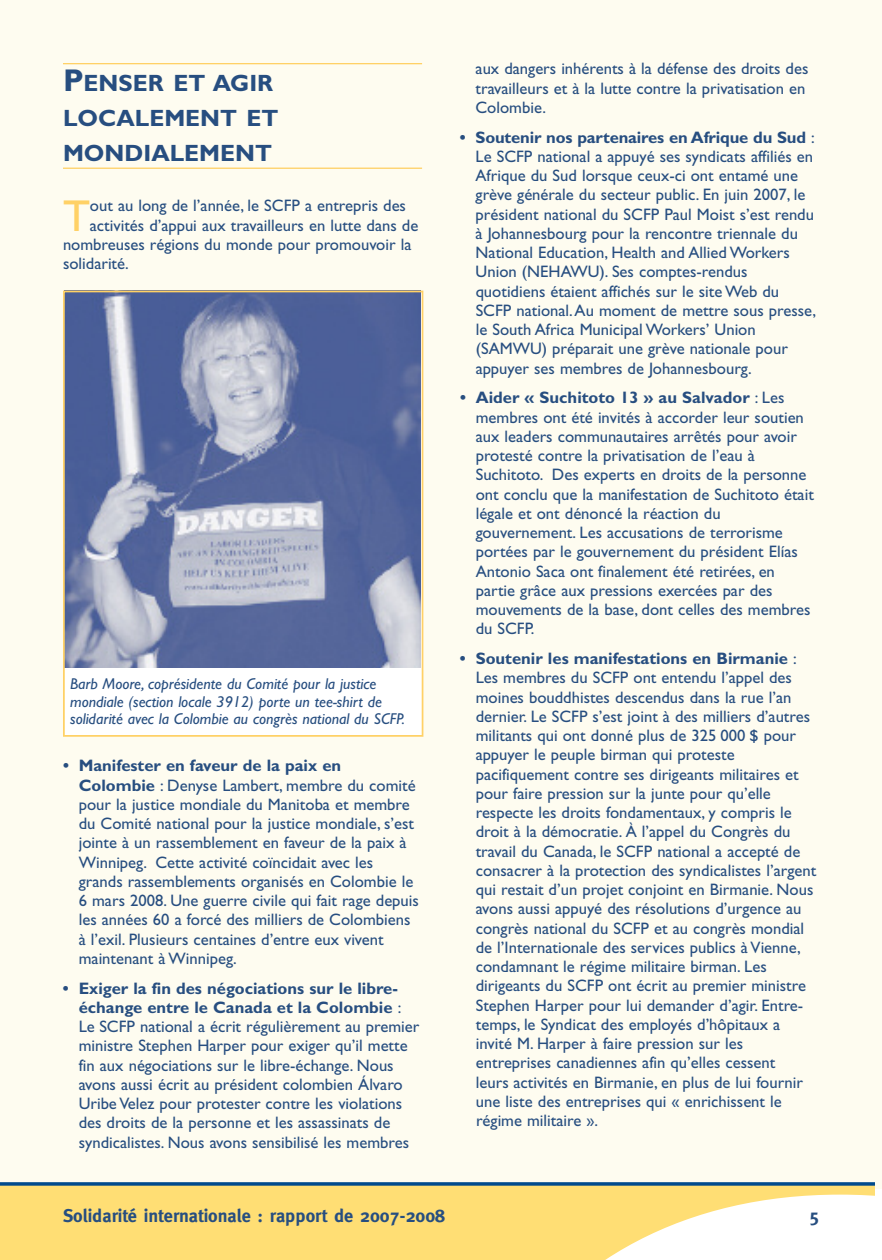
<style>
.page{position:relative;width:882px;height:1260px;background:#fff}
.page>*{position:absolute;margin:0;border:0;box-sizing:border-box;transform-origin:0 0}
.t1{font:44.8px "Gill Sans";color:#ffd166}
.t2{font:700 23.62px/35px "Gill Sans";color:#274e80}
.t3{font:700 18.38px "Meta";color:#274e80}
.t4{font:16.62px/19.2px "Gill Sans";color:#274e80}
.t5{font:italic 15.75px/17.5px "Gill Sans";color:#274e80}
.s1{font-size:31.5px}
.s2{font-weight:700}
</style>
<div class="page">
<div style="left:0;top:0;width:882px;height:1189px;background:#fefcf0"></div>
<hr style="left:63px;top:63px;width:359px;height:1px;background:#ffd166">
<hr style="left:63px;top:168px;width:359px;height:1px;background:#ffd166">
<div style="left:0;top:1184px;width:874px;height:76px;background:#ffde74"></div>
<svg style="left:605px;top:1195px;width:269px;height:65px"></svg>
<svg style="left:0;top:1182px;width:874px;height:4px"></svg>
<div style="left:65px;top:648px;width:357px;height:87px;background:#fff"></div>
<img style="left:66px;top:294px;width:354px;height:373px">
<div style="left:63px;top:291px;width:360px;height:446px;border:2px solid #ffd166"></div>
<h2 class="t2" style="left:63px;top:67px;width:217px"><span class="s1">P</span>ENSER ET AGIR<br>LOCALEMENT ET<br>MONDIALEMENT</h2>
<h1 class="t1" style="left:63px;top:198px;width:29px">T</h1>
<p class="t4" style="left:90px;top:198px;width:318px">out au long de l’année, le SCFP a entrepris des</p>
<p class="t4" style="left:90px;top:217px;width:330px">activités d’appui aux travailleurs en lutte dans de</p>
<p class="t4" style="left:63px;top:236px;width:350px">nombreuses régions du monde pour promouvoir la</p>
<p class="t4" style="left:63px;top:255px;width:67px">solidarité.</p>
<p class="t5" style="left:70px;top:677px;width:336px">Barb Moore, coprésidente du Comité pour la justice mondiale (section locale 3912) porte un tee-shirt de solidarité avec la Colombie au congrès national du SCFP.</p>
<p class="t4" style="left:79px;top:758px;width:342px;text-indent:-16px"><span class="s2">• Manifester en faveur de la paix en Colombie</span> : Denyse Lambert, membre du comité pour la justice mondiale du Manitoba et membre du Comité national pour la justice mondiale, s’est jointe à un rassemblement en faveur de la paix à Winnipeg. Cette activité coïncidait avec les grands rassemblements organisés en Colombie le 6 mars 2008. Une guerre civile qui fait rage depuis les années 60 a forcé des milliers de Colombiens à l’exil. Plusieurs centaines d’entre eux vivent maintenant à Winnipeg.</p>
<p class="t4" style="left:79px;top:980px;width:342px;text-indent:-16px"><span class="s2">• Exiger la fin des négociations sur le libre&shy;échange entre le Canada et la Colombie</span> :<br>Le SCFP national a écrit régulièrement au premier ministre Stephen Harper pour exiger qu’il mette fin aux négociations sur le libre-échange. Nous avons aussi écrit au président colombien Álvaro Uribe Velez pour protester contre les violations des droits de la personne et les assassinats de syndicalistes. Nous avons sensibilisé les membres</p>
<p class="t4" style="left:476px;top:61px;width:334px">aux dangers inhérents à la défense des droits des travailleurs et à la lutte contre la privatisation en<br>Colombie.</p>
<p class="t4" style="left:476px;top:129px;width:342px;text-indent:-16px"><span class="s2">• Soutenir nos partenaires en Afrique du Sud</span> :<br>Le SCFP national a appuyé ses syndicats affiliés en Afrique du Sud lorsque ceux-ci ont entamé une grève générale du secteur public. En juin 2007, le président national du SCFP Paul Moist s’est rendu à Johannesbourg pour la rencontre triennale du National Education, Health and Allied Workers Union (NEHAWU). Ses comptes-rendus quotidiens étaient affichés sur le site Web du SCFP national.Au moment de mettre sous presse, le South Africa Municipal Workers’ Union (SAMWU) préparait une grève nationale pour appuyer ses membres de Johannesbourg.</p>
<p class="t4" style="left:476px;top:390px;width:340px;text-indent:-16px"><span class="s2">• Aider « Suchitoto 13 » au Salvador</span> : Les membres ont été invités à accorder leur soutien aux leaders communautaires arrêtés pour avoir protesté contre la privatisation de l’eau à Suchitoto. Des experts en droits de la personne ont conclu que la manifestation de Suchitoto était légale et ont dénoncé la réaction du gouvernement. Les accusations de terrorisme portées par le gouvernement du président Elías Antonio Saca ont finalement été retirées, en partie grâce aux pressions exercées par des mouvements de la base, dont celles des membres du SCFP.</p>
<p class="t4" style="left:476px;top:650px;width:342px;text-indent:-16px"><span class="s2">• Soutenir les manifestations en Birmanie</span> :<br>Les membres du SCFP ont entendu l’appel des moines bouddhistes descendus dans la rue l’an dernier. Le SCFP s’est joint à des milliers d’autres militants qui ont donné plus de 325 000 $ pour appuyer le peuple birman qui proteste pacifiquement contre ses dirigeants militaires et pour faire pression sur la junte pour qu’elle respecte les droits fondamentaux, y compris le droit à la démocratie. À l’appel du Congrès du travail du Canada, le SCFP national a accepté de consacrer à la protection des syndicalistes l’argent qui restait d’un projet conjoint en Birmanie. Nous avons aussi appuyé des résolutions d’urgence au congrès national du SCFP et au congrès mondial de l’Internationale des services publics à Vienne, condamnant le régime militaire birman. Les dirigeants du SCFP ont écrit au premier ministre Stephen Harper pour lui demander d’agir. Entre&shy;temps, le Syndicat des employés d’hôpitaux a invité M. Harper à faire pression sur les entreprises canadiennes afin qu’elles cessent<br>leurs activités en Birmanie, en plus de lui fournir une liste des entreprises qui « enrichissent le régime militaire ».</p>
<p class="t3" style="left:63px;top:1205px;width:384px">Solidarité internationale : rapport de 2007-2008</p>
<p class="t3" style="left:809px;top:1205px;width:11px">5</p>
</div>
